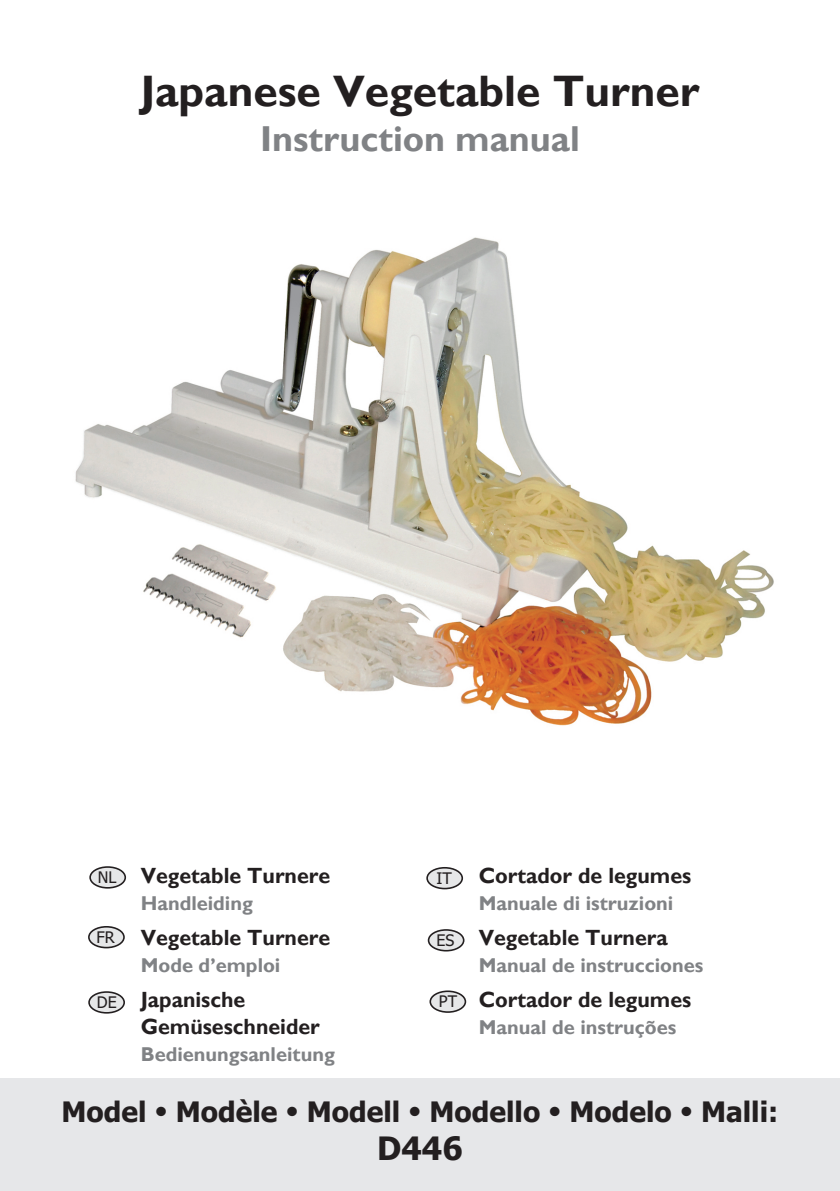
<style>
.page{position:relative;width:840px;height:1191px;background:#fff}
.page>*{position:absolute;margin:0;border:0;box-sizing:border-box;transform-origin:0 0}
.t1{font:700 44px "Gill Sans";color:#231f20}
.t2{font:700 36px "Gill Sans";color:#808285}
.t3{font:700 32px "Tahoma";color:#231f20}
.t4{font:700 28px "Tahoma";color:#231f20}
.t5{font:700 22px/26.4px "Gill Sans";color:#231f20}
.t6{font:700 20px "Gill Sans";color:#808285}
.t7{font:16px "Tahoma";color:#231f20}
.s1{font-size:20px}
</style>
<div class="page">
<div style="left:0;top:1078px;width:839px;height:113px;background:#e6e7e9"></div>
<img style="left:75px;top:237px;width:699px;height:489px">
<svg style="left:90px;top:866px;width:36px;height:22px"></svg>
<div style="left:90px;top:867px;width:35px;height:20px;background:#e6e7e8;border-radius:50%"></div>
<div style="left:89px;top:866px;width:37px;height:22px;border:2px solid #231f20;border-radius:50%"></div>
<svg style="left:88px;top:926px;width:37px;height:22px"></svg>
<div style="left:89px;top:926px;width:35px;height:21px;background:#e6e7e8;border-radius:50%"></div>
<div style="left:88px;top:926px;width:37px;height:22px;border:2px solid #231f20;border-radius:50%"></div>
<svg style="left:88px;top:991px;width:37px;height:22px"></svg>
<div style="left:89px;top:992px;width:35px;height:20px;background:#e6e7e8;border-radius:50%"></div>
<div style="left:88px;top:991px;width:37px;height:22px;border:2px solid #231f20;border-radius:50%"></div>
<svg style="left:427px;top:867px;width:36px;height:22px"></svg>
<div style="left:427px;top:867px;width:35px;height:21px;background:#e6e7e8;border-radius:50%"></div>
<div style="left:426px;top:867px;width:37px;height:22px;border:2px solid #231f20;border-radius:50%"></div>
<svg style="left:430px;top:929px;width:34px;height:22px"></svg>
<div style="left:428px;top:930px;width:35px;height:20px;background:#e6e7e8;border-radius:50%"></div>
<div style="left:427px;top:929px;width:37px;height:22px;border:2px solid #231f20;border-radius:50%"></div>
<svg style="left:430px;top:992px;width:36px;height:21px"></svg>
<div style="left:430px;top:991px;width:35px;height:21px;background:#e6e7e8;border-radius:50%"></div>
<div style="left:429px;top:990px;width:37px;height:22px;border:2px solid #231f20;border-radius:50%"></div>
<h1 class="t1" style="left:140px;top:65px;width:560px">Japanese Vegetable Turner</h1>
<h2 class="t2" style="left:260px;top:118px;width:321px">Instruction manual</h2>
<p class="t7" style="left:98px;top:868px;width:20px">NL</p>
<p class="t7" style="left:97px;top:928px;width:20px">FR</p>
<p class="t7" style="left:97px;top:993px;width:21px">DE</p>
<p class="t5" style="left:141px;top:863px;width:191px">Vegetable Turnere</p>
<p class="t6" style="left:141px;top:891px;width:114px">Handleiding</p>
<p class="t5" style="left:141px;top:924px;width:191px">Vegetable Turnere</p>
<p class="t6" style="left:141px;top:953px;width:141px">Mode d’emploi</p>
<p class="t5" style="left:141px;top:986px;width:180px">Japanische<br>Gemüseschneider</p>
<p class="t6" style="left:141px;top:1042px;width:195px">Bedienungsanleitung</p>
<p class="t7" style="left:436px;top:869px;width:17px">IT</p>
<p class="t7" style="left:436px;top:931px;width:19px">ES</p>
<p class="t7" style="left:438px;top:992px;width:20px">PT</p>
<p class="t5" style="left:478px;top:863px;width:214px">Cortador de legumes</p>
<p class="t6" style="left:478px;top:891px;width:196px">Manuale di istruzioni</p>
<p class="t5" style="left:478px;top:924px;width:190px">Vegetable Turnera</p>
<p class="t6" style="left:478px;top:953px;width:226px">Manual de instrucciones</p>
<p class="t5" style="left:478px;top:986px;width:214px">Cortador de legumes</p>
<p class="t6" style="left:478px;top:1015px;width:199px">Manual de instruções</p>
<p class="t4" style="left:62px;top:1091px;width:718px">Model <span class="s1">•</span> Modèle <span class="s1">•</span> Modell <span class="s1">•</span> Modello <span class="s1">•</span> Modelo <span class="s1">•</span> Malli:</p>
<h3 class="t3" style="left:377px;top:1126px;width:87px">D446</h3>
</div>
